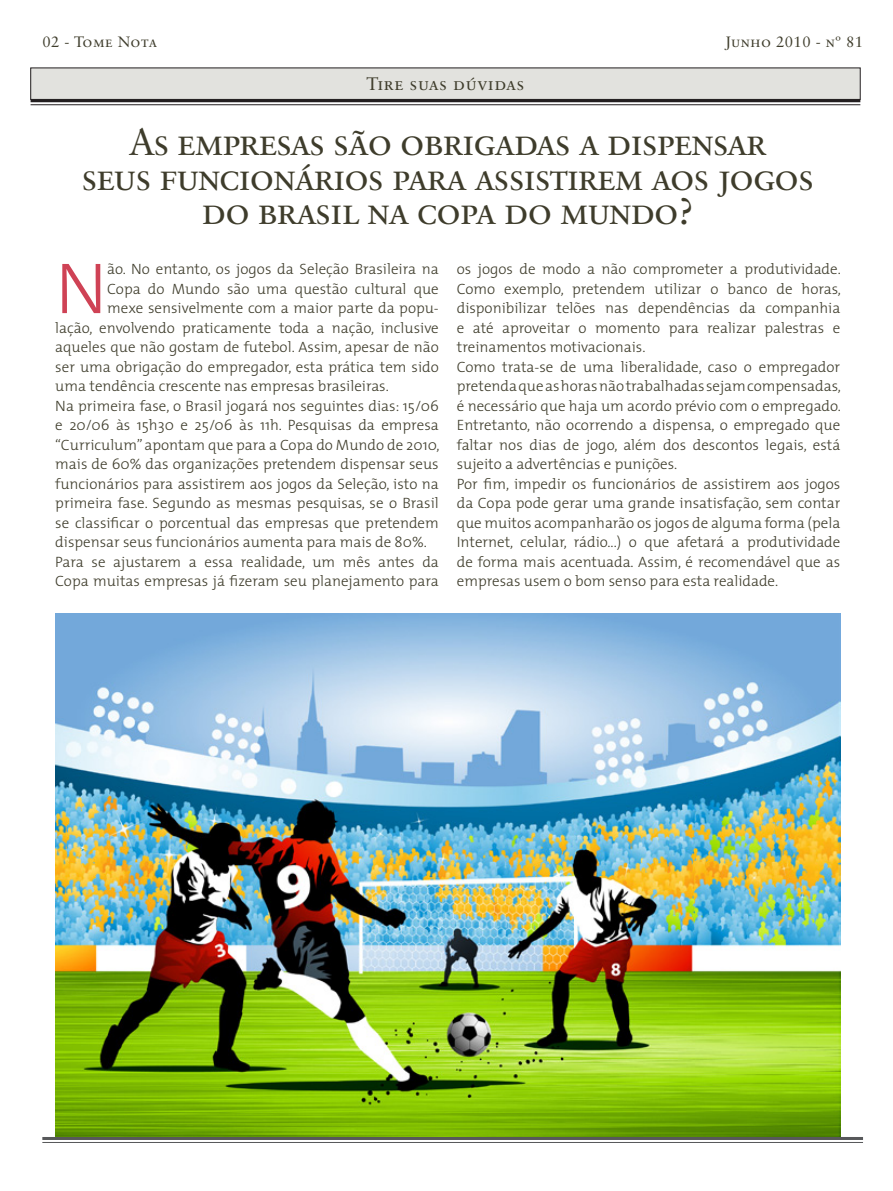
<style>
.page{position:relative;width:893px;height:1191px;background:#fff}
.page>*{position:absolute;margin:0;border:0;box-sizing:border-box;transform-origin:0 0}
.t1{font:300 72.75px "The Mix";color:#cf4255}
.t2{font:37.5px/34.5px "Sabon Roman SC";letter-spacing:-.04em;color:#3e3c2b;text-align:center}
.t3{font:18px "Sabon Roman SC";letter-spacing:.03em;color:#3e3c2b}
.t4{font:300 15px/19.5px "The Mix";color:#3e3c2b}
.t5{font:15px "Sabon Roman SC";letter-spacing:.03em;color:#3e3c2b}
.s1{font-family:"Sabon"}
</style>
<div class="page">
<img style="left:55px;top:613px;width:785px;height:524px">
<hr style="left:42px;top:1137px;width:821px;height:3px;background:#57585a">
<hr style="left:42px;top:1142px;width:821px;height:1px;background:#57585a">
<div style="left:31px;top:68px;width:829px;height:31px;background:#e2e2de"></div>
<hr style="left:31px;top:99px;width:829px;height:3px;background:#231f20">
<hr style="left:31px;top:104px;width:829px;height:1px;background:#231f20">
<p class="t5" style="left:42px;top:33px;width:116px"><span class="s1">02</span> - Tome Nota</p>
<p class="t5" style="left:725px;top:33px;width:139px">Junho <span class="s1">2010</span> - nº <span class="s1">81</span></p>
<p class="t3" style="left:366px;top:73px;width:160px">Tire suas dúvidas</p>
<h2 class="t2" style="left:81px;top:124px;width:735px">As empresas são obrigadas a dispensar<br>seus funcionários para assistirem aos jogos do brasil na copa do mundo?</h2>
<h1 class="t1" style="left:55px;top:228px;width:53px">N</h1>
<p class="t4" style="left:107px;top:259px;width:333px">ão. No entanto, os jogos da Seleção Brasileira na</p>
<p class="t4" style="left:457px;top:259px;width:386px">os jogos de modo a não comprometer a produtividade.<br>Como exemplo, pretendem utilizar o banco de horas, disponibilizar telões nas dependências da companhia e até aproveitar o momento para realizar palestras e treinamentos motivacionais.<br>Como trata-se de uma liberalidade, caso o empregador pretenda que as horas não trabalhadas sejam compensadas, é necessário que haja um acordo prévio com o empregado.<br>Entretanto, não ocorrendo a dispensa, o empregado que faltar nos dias de jogo, além dos descontos legais, está sujeito a advertências e punições.<br>Por fim, impedir os funcionários de assistirem aos jogos da Copa pode gerar uma grande insatisfação, sem contar que muitos acompanharão os jogos de alguma forma (pela Internet, celular, rádio...) o que afetará a produtividade de forma mais acentuada. Assim, é recomendável que as empresas usem o bom senso para esta realidade.</p>
<p class="t4" style="left:107px;top:278px;width:333px">Copa do Mundo são uma questão cultural que</p>
<p class="t4" style="left:107px;top:298px;width:333px">mexe sensivelmente com a maior parte da popu-</p>
<p class="t4" style="left:55px;top:317px;width:385px">lação, envolvendo praticamente toda a nação, inclusive</p>
<p class="t4" style="left:55px;top:337px;width:385px">aqueles que não gostam de futebol. Assim, apesar de não</p>
<p class="t4" style="left:55px;top:356px;width:385px">ser uma obrigação do empregador, esta prática tem sido</p>
<p class="t4" style="left:55px;top:376px;width:335px">uma tendência crescente nas empresas brasileiras.</p>
<p class="t4" style="left:55px;top:395px;width:385px">Na primeira fase, o Brasil jogará nos seguintes dias: 15/06</p>
<p class="t4" style="left:55px;top:415px;width:385px">e 20/06 às 15h30 e 25/06 às 11h. Pesquisas da empresa</p>
<p class="t4" style="left:55px;top:434px;width:386px">“Curriculum” apontam que para a Copa do Mundo de 2010,</p>
<p class="t4" style="left:55px;top:454px;width:385px">mais de 60% das organizações pretendem dispensar seus</p>
<p class="t4" style="left:55px;top:473px;width:385px">funcionários para assistirem aos jogos da Seleção, isto na</p>
<p class="t4" style="left:55px;top:493px;width:385px">primeira fase. Segundo as mesmas pesquisas, se o Brasil</p>
<p class="t4" style="left:55px;top:512px;width:385px">se classificar o porcentual das empresas que pretendem</p>
<p class="t4" style="left:55px;top:532px;width:373px">dispensar seus funcionários aumenta para mais de 80%.</p>
<p class="t4" style="left:55px;top:551px;width:385px">Para se ajustarem a essa realidade, um mês antes da</p>
<p class="t4" style="left:55px;top:571px;width:385px">Copa muitas empresas já fizeram seu planejamento para</p>
</div>
